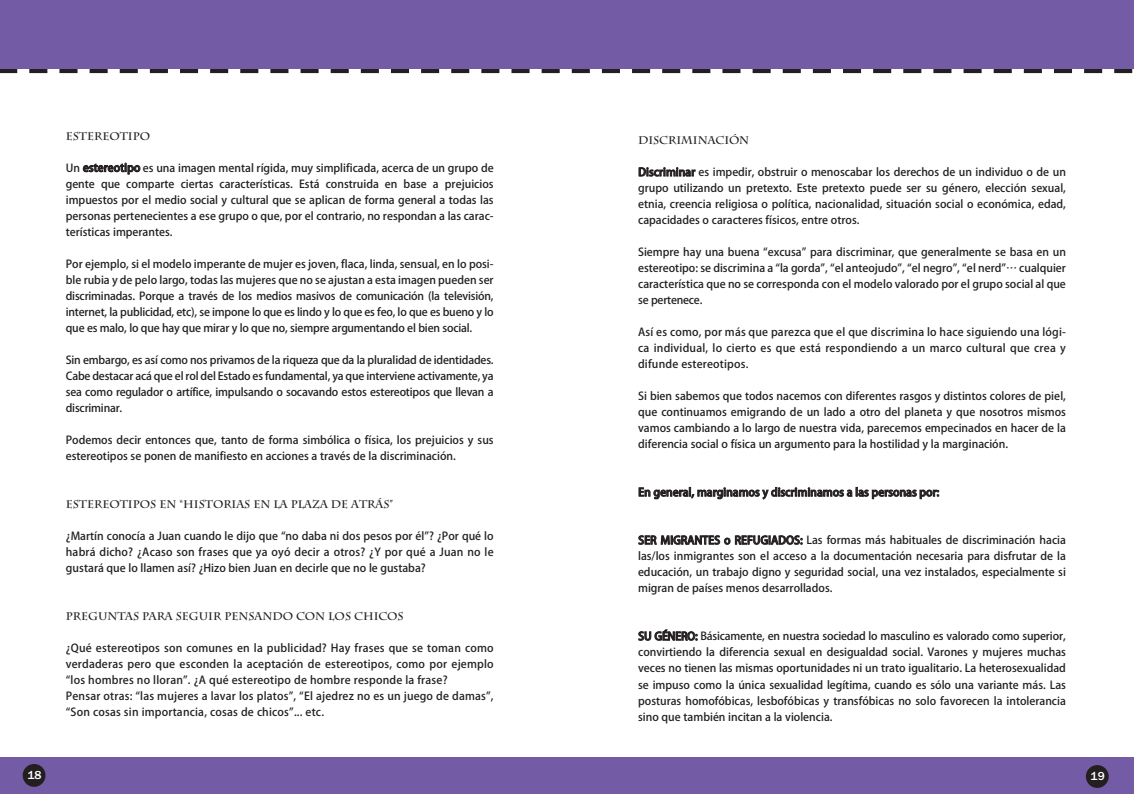
<style>
.page{position:relative;width:1134px;height:794px;background:#fff}
.page>*{position:absolute;margin:0;border:0;box-sizing:border-box;transform-origin:0 0}
.t1{font:500 12px "Franklin Gothic";color:#fff}
.t2{font:500 11px/16px "Koz Go Pro";color:#231f20;text-align:justify}
.t3{font:700 11px "Charlemagne Std";color:#231f20}
</style>
<div class="page">
<div style="left:0;top:758px;width:1133px;height:36px;background:#745ba6"></div>
<div style="left:23px;top:764px;width:23px;height:23px;background:#231f20;border-radius:50%"></div>
<div style="left:1086px;top:765px;width:23px;height:23px;background:#231f20;border-radius:50%"></div>
<svg style="left:17px;top:69px;width:1086px;height:4px"></svg>
<div style="left:0;top:67px;width:17px;height:6px;background:#231f20"></div>
<div style="left:1114px;top:67px;width:18px;height:6px;background:#231f20"></div>
<div style="left:0;top:0;width:1134px;height:69px;background:#745ba6"></div>
<p class="t3" style="left:66px;top:130px;width:86px">ESTEREOTIPO</p>
<p class="t2" style="left:66px;top:160px;width:429px">Un estereotipo es una imagen mental rígida, muy simplificada, acerca de un grupo de gente que comparte ciertas características. Está construida en base a prejuicios impuestos por el medio social y cultural que se aplican de forma general a todas las personas pertenecientes a ese grupo o que, por el contrario, no respondan a las carac&shy;terísticas imperantes.</p>
<p class="t2" style="left:66px;top:256px;width:429px">Por ejemplo, si el modelo imperante de mujer es joven, flaca, linda, sensual, en lo posi&shy;ble rubia y de pelo largo, todas las mujeres que no se ajustan a esta imagen pueden ser discriminadas. Porque a través de los medios masivos de comunicación (la televisión, internet, la publicidad, etc), se impone lo que es lindo y lo que es feo, lo que es bueno y lo que es malo, lo que hay que mirar y lo que no, siempre argumentando el bien social.</p>
<p class="t2" style="left:66px;top:352px;width:429px">Sin embargo, es así como nos privamos de la riqueza que da la pluralidad de identidades.<br>Cabe destacar acá que el rol del Estado es fundamental, ya que interviene activamente, ya sea como regulador o artífice, impulsando o socavando estos estereotipos que llevan a discriminar.</p>
<p class="t2" style="left:66px;top:432px;width:429px">Podemos decir entonces que, tanto de forma simbólica o física, los prejuicios y sus estereotipos se ponen de manifiesto en acciones a través de la discriminación.</p>
<p class="t3" style="left:66px;top:498px;width:329px">ESTEREOTIPOS EN “HISTORIAS EN LA PLAZA DE ATRÁS”</p>
<p class="t2" style="left:66px;top:528px;width:429px">¿Martín conocía a Juan cuando le dijo que “no daba ni dos pesos por él”? ¿Por qué lo habrá dicho? ¿Acaso son frases que ya oyó decir a otros? ¿Y por qué a Juan no le gustará que lo llamen así? ¿Hizo bien Juan en decirle que no le gustaba?</p>
<p class="t3" style="left:66px;top:610px;width:339px">PREGUNTAS PARA SEGUIR PENSANDO CON LOS CHICOS</p>
<p class="t2" style="left:66px;top:640px;width:429px;text-align:left">¿Qué estereotipos son comunes en la publicidad? Hay frases que se toman como verdaderas pero que esconden la aceptación de estereotipos, como por ejemplo “los hombres no lloran”. ¿A qué estereotipo de hombre responde la frase?<br>Pensar otras: “las mujeres a lavar los platos”, “El ajedrez no es un juego de damas”, “Son cosas sin importancia, cosas de chicos”... etc.</p>
<p class="t3" style="left:638px;top:134px;width:113px">DISCRIMINACIÓN</p>
<p class="t2" style="left:638px;top:165px;width:429px">Discriminar es impedir, obstruir o menoscabar los derechos de un individuo o de un grupo utilizando un pretexto. Este pretexto puede ser su género, elección sexual, etnia, creencia religiosa o política, nacionalidad, situación social o económica, edad, capacidades o caracteres físicos, entre otros.</p>
<p class="t2" style="left:638px;top:245px;width:429px">Siempre hay una buena “excusa” para discriminar, que generalmente se basa en un estereotipo: se discrimina a “la gorda”, “el anteojudo”, “el negro”, “el nerd”… cualquier característica que no se corresponda con el modelo valorado por el grupo social al que se pertenece.</p>
<p class="t2" style="left:638px;top:325px;width:429px">Así es como, por más que parezca que el que discrimina lo hace siguiendo una lógi&shy;ca individual, lo cierto es que está respondiendo a un marco cultural que crea y difunde estereotipos.</p>
<p class="t2" style="left:638px;top:389px;width:429px">Si bien sabemos que todos nacemos con diferentes rasgos y distintos colores de piel, que continuamos emigrando de un lado a otro del planeta y que nosotros mismos vamos cambiando a lo largo de nuestra vida, parecemos empecinados en hacer de la diferencia social o física un argumento para la hostilidad y la marginación.</p>
<p class="t2" style="left:638px;top:485px;width:302px">En general, marginamos y discriminamos a las personas por:</p>
<p class="t2" style="left:638px;top:533px;width:429px">SER MIGRANTES o REFUGIADOS: Las formas más habituales de discriminación hacia las/los inmigrantes son el acceso a la documentación necesaria para disfrutar de la educación, un trabajo digno y seguridad social, una vez instalados, especialmente si migran de países menos desarrollados.</p>
<p class="t2" style="left:638px;top:629px;width:429px">SU GÉNERO: Básicamente, en nuestra sociedad lo masculino es valorado como superior, convirtiendo la diferencia sexual en desigualdad social. Varones y mujeres muchas veces no tienen las mismas oportunidades ni un trato igualitario. La heterosexualidad se impuso como la única sexualidad legítima, cuando es sólo una variante más. Las posturas homofóbicas, lesbofóbicas y transfóbicas no solo favorecen la intolerancia sino que también incitan a la violencia.</p>
<p class="t1" style="left:27px;top:767px;width:16px">18</p>
<p class="t1" style="left:1091px;top:769px;width:16px">19</p>
</div>
